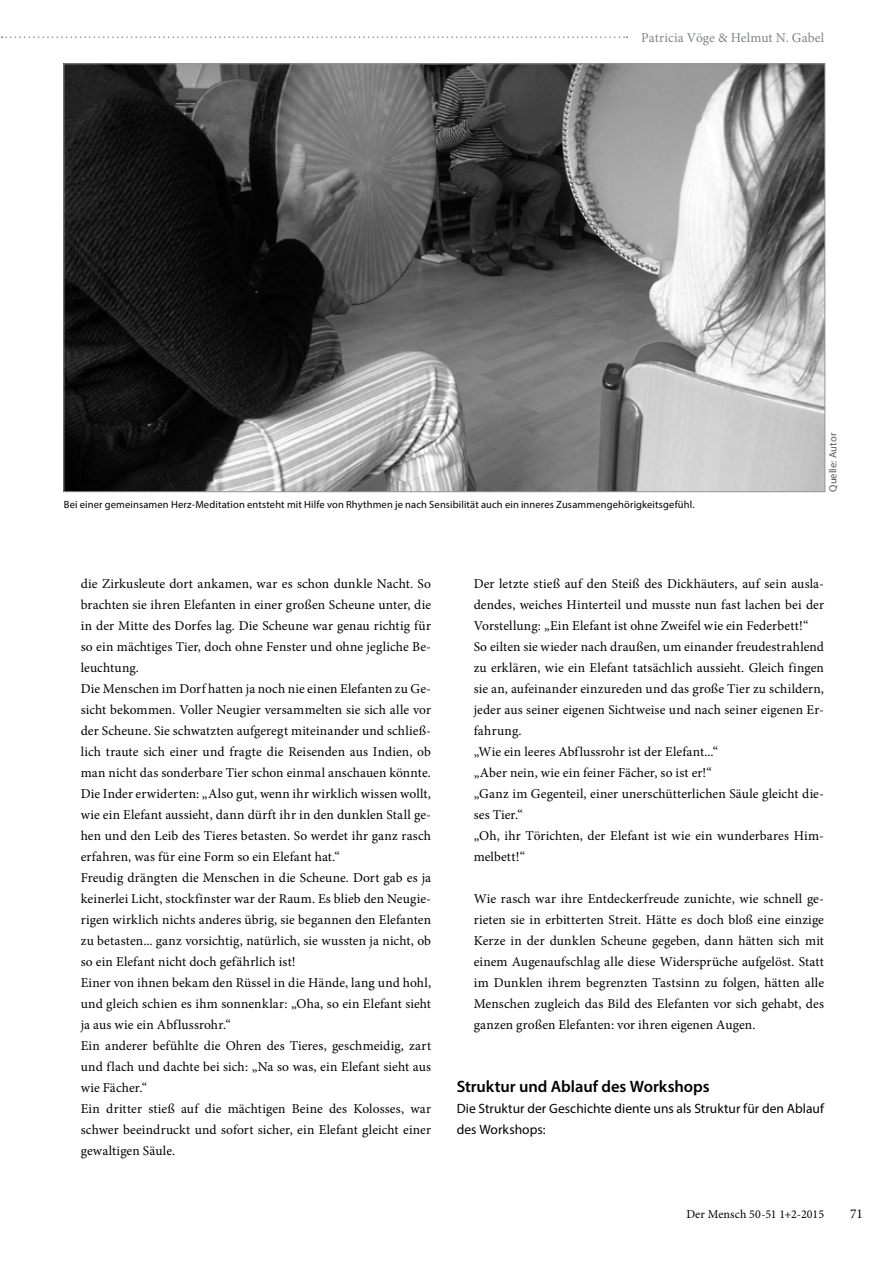
<style>
.page{position:relative;width:893px;height:1263px;background:#fff}
.page>*{position:absolute;margin:0;border:0;box-sizing:border-box;transform-origin:0 0}
.t1{font:600 16.5px "Myriad Pro";color:#000}
.t2{font:13.5px/21px "Minion Pro";letter-spacing:.005em;color:#000}
.t3{font:13.5px/21px "Myriad Pro";letter-spacing:.005em;color:#000}
.t4{font:13.5px "Minion Pro";letter-spacing:.005em;color:#808285}
.t5{font:12px "Minion Pro";letter-spacing:.01em;color:#000}
.t6{font:10.5px "Myriad Pro";letter-spacing:.015em;color:#000}
.t7{font:10.5px "Myriad Pro";letter-spacing:.015em;color:#58595b}
</style>
<div class="page">
<svg style="left:2px;top:36px;width:625px;height:2px"></svg>
<img style="left:66px;top:66px;width:757px;height:424px">
<p class="t4" style="left:641px;top:29px;width:184px">Patricia Vöge &amp; Helmut N. Gabel</p>
<p class="t6" style="left:64px;top:498px;width:632px">Bei einer gemeinsamen Herz-Meditation entsteht mit Hilfe von Rhythmen je nach Sensibilität auch ein inneres Zusammengehörigkeitsgefühl.</p>
<p class="t7" style="left:826px;top:492px;width:60px;rotate:-90deg">Quelle: Autor</p>
<p class="t2" style="left:81px;top:573px;width:352px">die Zirkusleute dort ankamen, war es schon dunkle Nacht. So brachten sie ihren Elefanten in einer großen Scheune unter, die in der Mitte des Dorfes lag. Die Scheune war genau richtig für so ein mächtiges Tier, doch ohne Fenster und ohne jegliche Be&shy;leuchtung.<br>Die Menschen im Dorf hatten ja noch nie einen Elefanten zu Ge&shy;sicht bekommen. Voller Neugier versammelten sie sich alle vor der Scheune. Sie schwatzten aufgeregt miteinander und schließ&shy;lich traute sich einer und fragte die Reisenden aus Indien, ob man nicht das sonderbare Tier schon einmal anschauen könnte.<br>Die Inder erwiderten: „Also gut, wenn ihr wirklich wissen wollt, wie ein Elefant aussieht, dann dürft ihr in den dunklen Stall ge&shy;hen und den Leib des Tieres betasten. So werdet ihr ganz rasch erfahren, was für eine Form so ein Elefant hat.“<br>Freudig drängten die Menschen in die Scheune. Dort gab es ja keinerlei Licht, stockfinster war der Raum. Es blieb den Neugie&shy;rigen wirklich nichts anderes übrig, sie begannen den Elefanten zu betasten... ganz vorsichtig, natürlich, sie wussten ja nicht, ob so ein Elefant nicht doch gefährlich ist!<br>Einer von ihnen bekam den Rüssel in die Hände, lang und hohl, und gleich schien es ihm sonnenklar: „Oha, so ein Elefant sieht ja aus wie ein Abflussrohr.“<br>Ein anderer befühlte die Ohren des Tieres, geschmeidig, zart und flach und dachte bei sich: „Na so was, ein Elefant sieht aus wie Fächer.“<br>Ein dritter stieß auf die mächtigen Beine des Kolosses, war schwer beeindruckt und sofort sicher, ein Elefant gleicht einer gewaltigen Säule.</p>
<p class="t2" style="left:474px;top:573px;width:352px">Der letzte stieß auf den Steiß des Dickhäuters, auf sein ausla&shy;dendes, weiches Hinterteil und musste nun fast lachen bei der Vorstellung: „Ein Elefant ist ohne Zweifel wie ein Federbett!“ So eilten sie wieder nach draußen, um einander freudestrahlend zu erklären, wie ein Elefant tatsächlich aussieht. Gleich fingen sie an, aufeinander einzureden und das große Tier zu schildern, jeder aus seiner eigenen Sichtweise und nach seiner eigenen Er&shy;fahrung.<br>„Wie ein leeres Abflussrohr ist der Elefant...“<br>„Aber nein, wie ein feiner Fächer, so ist er!“<br>„Ganz im Gegenteil, einer unerschütterlichen Säule gleicht die&shy;ses Tier.“<br>„Oh, ihr Törichten, der Elefant ist wie ein wunderbares Him&shy;melbett!“</p>
<p class="t2" style="left:474px;top:888px;width:352px;text-align:justify">Wie rasch war ihre Entdeckerfreude zunichte, wie schnell ge&shy;rieten sie in erbitterten Streit. Hätte es doch bloß eine einzige Kerze in der dunklen Scheune gegeben, dann hätten sich mit einem Augenaufschlag alle diese Widersprüche aufgelöst. Statt im Dunklen ihrem begrenzten Tastsinn zu folgen, hätten alle Menschen zugleich das Bild des Elefanten vor sich gehabt, des ganzen großen Elefanten: vor ihren eigenen Augen.</p>
<p class="t1" style="left:457px;top:1076px;width:254px">Struktur und Ablauf des Workshops</p>
<p class="t3" style="left:457px;top:1098px;width:369px">Die Struktur der Geschichte diente uns als Struktur für den Ablauf des Workshops:</p>
<p class="t5" style="left:686px;top:1206px;width:139px">Der Mensch 50-51 1+2-2015</p>
<p class="t2" style="left:850px;top:1203px;width:14px">71</p>
</div>
